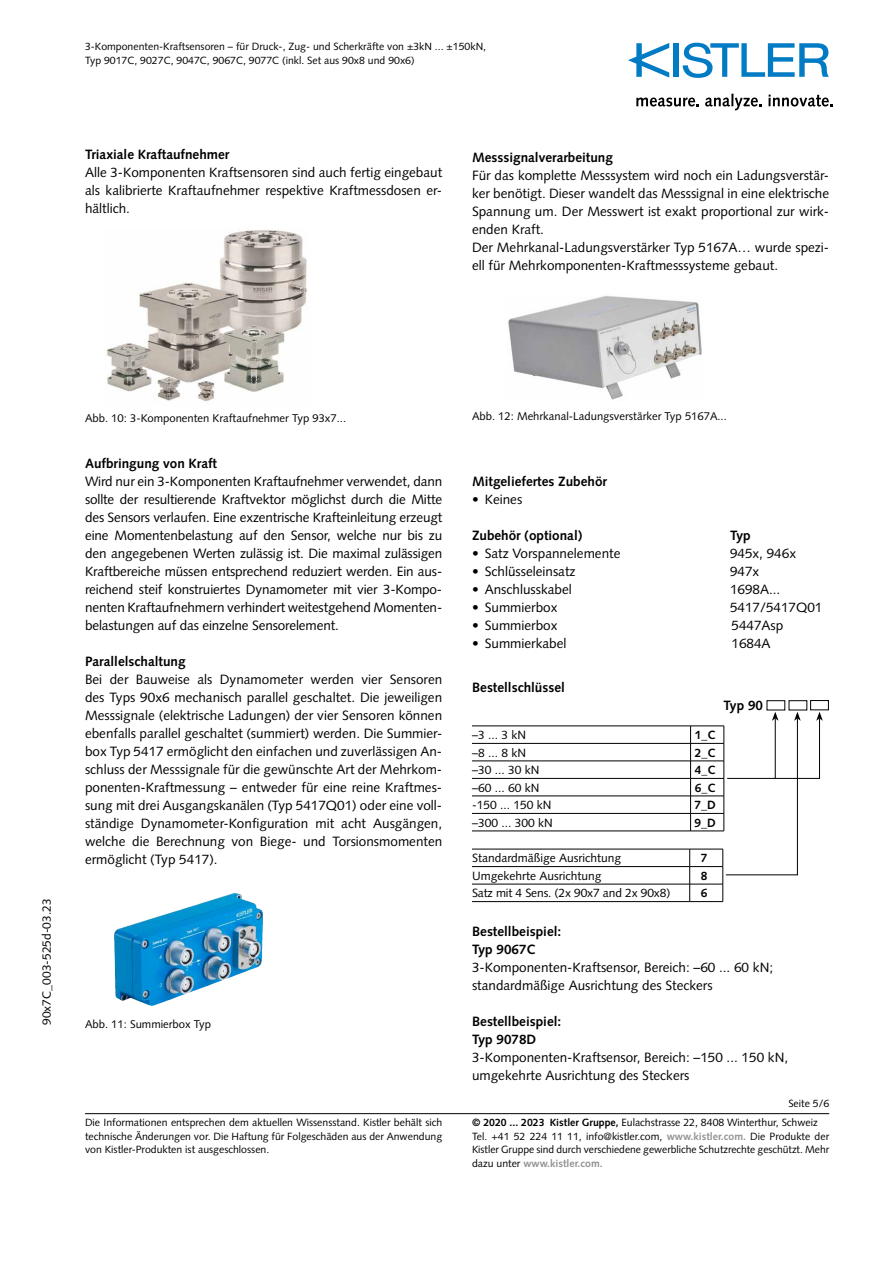
<style>
.page{position:relative;width:893px;height:1263px;background:#fff}
.page>*{position:absolute;margin:0;border:0;box-sizing:border-box;transform-origin:0 0}
.t1{font:13.5px/18px "Syntax LT Std";color:#000;text-align:justify}
.t2{font:700 13.5px/18px "Syntax LT Std";color:#000}
.t3{font:12px "Syntax LT Std";color:#000}
.t4{font:700 12px "Syntax LT Std";color:#000}
.t5{font:11.25px "Syntax LT Std";color:#000}
.t6{font:10.5px/13.5px "Syntax LT Std";color:#000}
.s1{font-weight:700}
.s2{font-weight:700;color:#929292}
</style>
<div class="page">
<hr style="left:85px;top:1113px;width:744px;height:1px;background:#000">
<div style="left:673px;top:43px;width:6px;height:34px;background:#007bc4"></div>
<svg style="left:683px;top:43px;width:146px;height:35px"></svg>
<svg style="left:628px;top:43px;width:41px;height:35px"></svg>
<svg style="left:636px;top:98px;width:63px;height:9px"></svg>
<svg style="left:705px;top:94px;width:57px;height:16px"></svg>
<svg style="left:768px;top:95px;width:65px;height:12px"></svg>
<img style="left:508px;top:296px;width:194px;height:104px">
<img style="left:106px;top:230px;width:201px;height:171px">
<div style="left:767px;top:700px;width:18px;height:10px;border:1px solid #000"></div>
<div style="left:789px;top:700px;width:18px;height:10px;border:1px solid #000"></div>
<hr style="left:691px;top:726px;width:33px;height:1px;background:#000">
<hr style="left:691px;top:743px;width:33px;height:1px;background:#000">
<hr style="left:691px;top:761px;width:33px;height:1px;background:#000">
<hr style="left:691px;top:778px;width:33px;height:1px;background:#000">
<hr style="left:691px;top:796px;width:33px;height:1px;background:#000">
<hr style="left:691px;top:813px;width:33px;height:1px;background:#000">
<hr style="left:691px;top:831px;width:33px;height:1px;background:#000">
<hr style="left:472px;top:726px;width:219px;height:1px;background:#000">
<svg style="left:690px;top:726px;width:1px;height:105px"></svg>
<hr style="left:472px;top:743px;width:219px;height:1px;background:#000">
<hr style="left:472px;top:761px;width:219px;height:1px;background:#000">
<hr style="left:472px;top:778px;width:219px;height:1px;background:#000">
<hr style="left:472px;top:796px;width:219px;height:1px;background:#000">
<hr style="left:472px;top:813px;width:219px;height:1px;background:#000">
<hr style="left:472px;top:831px;width:219px;height:1px;background:#000">
<hr style="left:690px;top:849px;width:33px;height:1px;background:#000">
<hr style="left:690px;top:866px;width:33px;height:1px;background:#000">
<hr style="left:690px;top:884px;width:33px;height:1px;background:#000">
<hr style="left:690px;top:901px;width:33px;height:1px;background:#000">
<hr style="left:472px;top:849px;width:218px;height:1px;background:#000">
<svg style="left:689px;top:849px;width:1px;height:52px"></svg>
<hr style="left:472px;top:866px;width:218px;height:1px;background:#000">
<hr style="left:472px;top:884px;width:218px;height:1px;background:#000">
<hr style="left:472px;top:901px;width:218px;height:1px;background:#000">
<svg style="left:723px;top:712px;width:100px;height:189px"></svg>
<div style="left:810px;top:700px;width:19px;height:10px;border:1px solid #000"></div>
<img style="left:114px;top:893px;width:120px;height:112px">
<p class="t6" style="left:85px;top:40px;width:403px">3-Komponenten-Kraftsensoren – für Druck-, Zug- und Scherkräfte von ±3kN ... ±150kN,<br>Typ 9017C, 9027C, 9047C, 9067C, 9077C (inkl. Set aus 90x8 und 90x6)</p>
<p class="t2" style="left:85px;top:145px;width:146px">Triaxiale Kraftaufnehmer</p>
<p class="t1" style="left:85px;top:163px;width:359px">Alle 3-Komponenten Kraftsensoren sind auch fertig eingebaut als kalibrierte Kraftaufnehmer respektive Kraftmessdosen er&shy;hältlich.</p>
<p class="t2" style="left:472px;top:148px;width:142px">Messsignalverarbeitung</p>
<p class="t1" style="left:472px;top:166px;width:359px;text-align:left">Für das komplette Messsystem wird noch ein Ladungsverstär&shy;ker benötigt. Dieser wandelt das Messsignal in eine elektrische Spannung um. Der Messwert ist exakt proportional zur wirk&shy;enden Kraft.<br>Der Mehrkanal-Ladungsverstärker Typ 5167A… wurde spezi&shy;ell für Mehrkomponenten-Kraftmesssysteme gebaut.</p>
<p class="t3" style="left:39px;top:1025px;width:128px;rotate:-90deg">90x7C_003-525d-03.23</p>
<p class="t5" style="left:85px;top:412px;width:263px">Abb. 10: 3-Komponenten Kraftaufnehmer Typ 93x7...</p>
<p class="t5" style="left:472px;top:410px;width:256px">Abb. 12: Mehrkanal-Ladungsverstärker Typ 5167A...</p>
<p class="t2" style="left:85px;top:454px;width:134px">Aufbringung von Kraft</p>
<p class="t1" style="left:85px;top:472px;width:359px">Wird nur ein 3-Komponenten Kraftaufnehmer verwendet, dann sollte der resultierende Kraftvektor möglichst durch die Mitte des Sensors verlaufen. Eine exzentrische Krafteinleitung erzeugt eine Momentenbelastung auf den Sensor, welche nur bis zu den angegebenen Werten zulässig ist. Die maximal zulässigen Kraftbereiche müssen entsprechend reduziert werden. Ein aus&shy;reichend steif konstruiertes Dynamometer mit vier 3-Kompo&shy;nenten Kraftaufnehmern verhindert weitestgehend Momenten&shy;belastungen auf das einzelne Sensorelement.</p>
<p class="t2" style="left:85px;top:652px;width:102px">Parallelschaltung</p>
<p class="t1" style="left:85px;top:670px;width:359px">Bei der Bauweise als Dynamometer werden vier Sensoren des Typs 90x6 mechanisch parallel geschaltet. Die jeweiligen Messsignale (elektrische Ladungen) der vier Sensoren können ebenfalls parallel geschaltet (summiert) werden. Die Summier&shy;box Typ 5417 ermöglicht den einfachen und zuverlässigen An&shy;schluss der Messsignale für die gewünschte Art der Mehrkom&shy;ponenten-Kraftmessung – entweder für eine reine Kraftmes&shy;sung mit drei Ausgangskanälen (Typ 5417Q01) oder eine voll&shy;ständige Dynamometer-Konfiguration mit acht Ausgängen, welche die Berechnung von Biege- und Torsionsmomenten ermöglicht (Typ 5417).</p>
<p class="t2" style="left:472px;top:679px;width:94px">Bestellschlüssel</p>
<p class="t2" style="left:472px;top:472px;width:136px">Mitgeliefertes Zubehör</p>
<p class="t1" style="left:472px;top:490px;width:52px">• Keines</p>
<p class="t2" style="left:472px;top:526px;width:112px">Zubehör (optional)</p>
<p class="t2" style="left:730px;top:526px;width:22px">Typ</p>
<p class="t1" style="left:472px;top:544px;width:150px">• Satz Vorspannelemente</p>
<p class="t1" style="left:730px;top:544px;width:68px">945x, 946x</p>
<p class="t1" style="left:472px;top:562px;width:105px">• Schlüsseleinsatz</p>
<p class="t1" style="left:730px;top:562px;width:31px">947x</p>
<p class="t1" style="left:472px;top:580px;width:101px">• Anschlusskabel</p>
<p class="t1" style="left:730px;top:580px;width:52px">1698A...</p>
<p class="t1" style="left:472px;top:598px;width:87px">• Summierbox</p>
<p class="t1" style="left:730px;top:598px;width:94px">5417/5417Q01</p>
<p class="t1" style="left:472px;top:616px;width:87px">• Summierbox</p>
<p class="t1" style="left:731px;top:616px;width:53px">5447Asp</p>
<p class="t1" style="left:472px;top:634px;width:96px">• Summierkabel</p>
<p class="t1" style="left:731px;top:634px;width:41px">1684A</p>
<p class="t2" style="left:723px;top:697px;width:41px">Typ 90</p>
<p class="t3" style="left:472px;top:728px;width:56px">–3 ... 3 kN</p>
<p class="t4" style="left:695px;top:728px;width:22px">1_C</p>
<p class="t3" style="left:472px;top:745px;width:56px">–8 ... 8 kN</p>
<p class="t4" style="left:695px;top:746px;width:22px">2_C</p>
<p class="t3" style="left:472px;top:763px;width:69px">–30 ... 30 kN</p>
<p class="t4" style="left:695px;top:763px;width:22px">4_C</p>
<p class="t3" style="left:472px;top:780px;width:69px">–60 ... 60 kN</p>
<p class="t4" style="left:695px;top:781px;width:22px">6_C</p>
<p class="t3" style="left:472px;top:798px;width:81px">-150 ... 150 kN</p>
<p class="t4" style="left:694px;top:798px;width:23px">7_D</p>
<p class="t3" style="left:472px;top:815px;width:82px">–300 ... 300 kN</p>
<p class="t4" style="left:694px;top:816px;width:23px">9_D</p>
<p class="t3" style="left:472px;top:851px;width:151px">Standardmäßige Ausrichtung</p>
<p class="t4" style="left:701px;top:851px;width:8px">7</p>
<p class="t3" style="left:472px;top:868px;width:131px">Umgekehrte Ausrichtung</p>
<p class="t4" style="left:701px;top:869px;width:8px">8</p>
<p class="t3" style="left:472px;top:886px;width:200px">Satz mit 4 Sens. (2x 90x7 and 2x 90x8)</p>
<p class="t4" style="left:701px;top:886px;width:8px">6</p>
<p class="t5" style="left:85px;top:1018px;width:128px">Abb. 11: Summierbox Typ</p>
<p class="t6" style="left:85px;top:1116px;width:359px;text-align:justify">Die Informationen entsprechen dem aktuellen Wissensstand. Kistler behält sich technische Änderungen vor. Die Haftung für Folgeschäden aus der Anwendung von Kistler-Produkten ist ausgeschlossen.</p>
<p class="t2" style="left:472px;top:922px;width:91px">Bestellbeispiel:<br>Typ 9067C</p>
<p class="t1" style="left:472px;top:958px;width:303px">3-Komponenten-Kraftsensor, Bereich: –60 ... 60 kN; standardmäßige Ausrichtung des Steckers</p>
<p class="t2" style="left:472px;top:1012px;width:91px">Bestellbeispiel:<br>Typ 9078D</p>
<p class="t1" style="left:472px;top:1048px;width:318px">3-Komponenten-Kraftsensor, Bereich: –150 ... 150 kN, umgekehrte Ausrichtung des Steckers</p>
<p class="t6" style="left:788px;top:1097px;width:42px">Seite 5/6</p>
<p class="t6" style="left:472px;top:1116px;width:359px"><span class="s1">© 2020 ... 2023 Kistler Gruppe,</span> Eulachstrasse 22, 8408 Winterthur, Schweiz Tel. +41 52 224 11 11, info@kistler.com, <span class="s2">www.kistler.com.</span> Die Produkte der Kistler Gruppe sind durch verschiedene gewerbliche Schutzrechte geschützt. Mehr dazu unter <span class="s2">www.kistler.com.</span></p>
</div>
